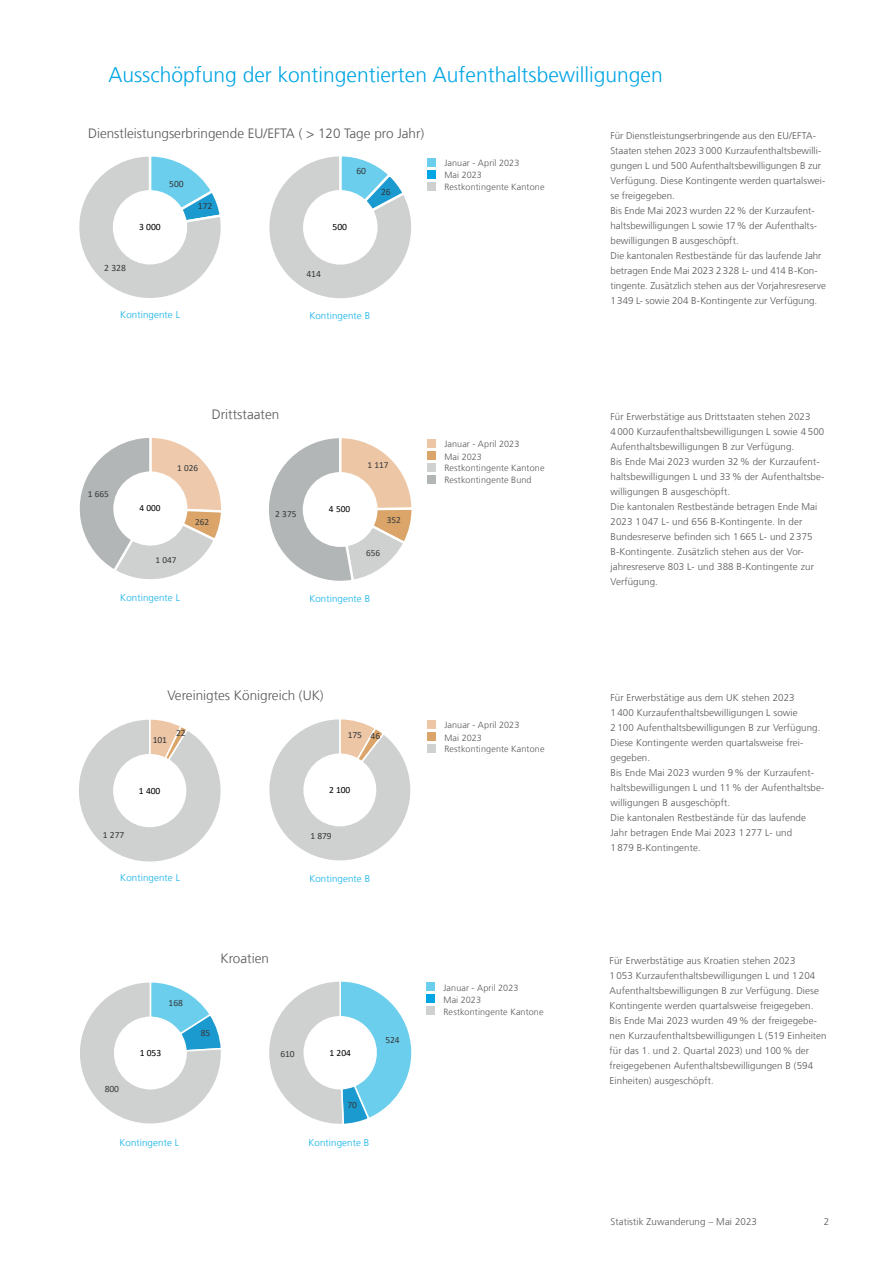
<style>
.page{position:relative;width:893px;height:1263px;background:#fff}
.page>*{position:absolute;margin:0;border:0;box-sizing:border-box;transform-origin:0 0}
.Titel_Grafik{font:300 21px "Frutiger LT Com";color:#00a5e3}
.Untertitel{font:300 13.5px "Frutiger LT Com";color:#57585a}
.Lauftext{font:300 9.75px/15px "Frutiger LT Com";letter-spacing:.01em;color:#57585a}
.Lauftext-2{font:300 9.75px "Frutiger LT Com";letter-spacing:.01em;color:#13b1e8}
.t1{font:9.6px "Calibri";letter-spacing:-.005em;color:#36393c}
.t2{font:9.6px "Calibri";letter-spacing:-.005em;color:#000001}
.t3{font:9.45px "Calibri";letter-spacing:-.005em;color:#36393c}
.t4{font:9.45px "Calibri";letter-spacing:-.005em;color:#000001}
.t5{font:9.3px "Calibri";letter-spacing:-.005em;color:#36393c}
.t6{font:9.3px "Calibri";letter-spacing:-.005em;color:#000001}
.t7{font:9.15px "Calibri";letter-spacing:-.005em;color:#36393c}
.t8{font:9.15px "Calibri";color:#000001}
.Untertitel_03{font:300 9px "Frutiger LT Com";letter-spacing:.015em;color:#57585a}
</style>
<div class="page">
<svg style="left:79px;top:156px;width:142px;height:142px"></svg>
<svg style="left:269px;top:156px;width:142px;height:142px"></svg>
<svg style="left:79px;top:438px;width:142px;height:141px"></svg>
<svg style="left:269px;top:438px;width:143px;height:143px"></svg>
<svg style="left:79px;top:719px;width:142px;height:143px"></svg>
<svg style="left:269px;top:719px;width:142px;height:142px"></svg>
<svg style="left:269px;top:981px;width:143px;height:143px"></svg>
<svg style="left:80px;top:982px;width:141px;height:142px"></svg>
<div style="left:427px;top:158px;width:9px;height:8px;background:#6aceec"></div>
<div style="left:427px;top:170px;width:9px;height:8px;background:#00a5e3"></div>
<div style="left:427px;top:182px;width:9px;height:8px;background:#cfd1d0"></div>
<div style="left:427px;top:439px;width:9px;height:9px;background:#edc6a6"></div>
<div style="left:427px;top:451px;width:9px;height:9px;background:#dba56a"></div>
<div style="left:427px;top:463px;width:9px;height:9px;background:#cfd1d0"></div>
<div style="left:427px;top:475px;width:9px;height:9px;background:#b2b6b6"></div>
<div style="left:427px;top:720px;width:9px;height:9px;background:#edc6a6"></div>
<div style="left:427px;top:732px;width:9px;height:9px;background:#dba56a"></div>
<div style="left:427px;top:744px;width:9px;height:9px;background:#cfd1d0"></div>
<div style="left:426px;top:983px;width:9px;height:8px;background:#6aceec"></div>
<div style="left:426px;top:995px;width:9px;height:8px;background:#00a5e3"></div>
<div style="left:426px;top:1007px;width:9px;height:8px;background:#cfd1d0"></div>
<p class="Titel_Grafik" style="left:108px;top:62px;width:556px">Ausschöpfung der kontingentierten Aufenthaltsbewilligungen</p>
<p class="Untertitel" style="left:88px;top:125px;width:338px">Dienstleistungserbringende EU/EFTA ( &gt; 120 Tage pro Jahr)</p>
<p class="t1" style="left:356px;top:164px;width:11px">60</p>
<p class="t1" style="left:169px;top:177px;width:16px">500</p>
<p class="t1" style="left:381px;top:185px;width:11px">26</p>
<p class="t1" style="left:198px;top:199px;width:16px">172</p>
<p class="t2" style="left:139px;top:220px;width:23px">3 000</p>
<p class="t2" style="left:333px;top:220px;width:16px">500</p>
<p class="t1" style="left:104px;top:261px;width:23px">2 328</p>
<p class="t1" style="left:306px;top:267px;width:16px">414</p>
<p class="Lauftext-2" style="left:120px;top:309px;width:61px">Kontingente L</p>
<p class="Lauftext-2" style="left:309px;top:310px;width:62px">Kontingente B</p>
<p class="Untertitel_03" style="left:444px;top:158px;width:76px">Januar - April 2023</p>
<p class="Untertitel_03" style="left:444px;top:170px;width:39px">Mai 2023</p>
<p class="Untertitel_03" style="left:444px;top:182px;width:102px">Restkontingente Kantone</p>
<p class="Untertitel" style="left:212px;top:407px;width:69px">Drittstaaten</p>
<p class="t5" style="left:88px;top:488px;width:22px">1 665</p>
<p class="t6" style="left:139px;top:502px;width:22px">4 000</p>
<p class="t5" style="left:177px;top:461px;width:22px">1 026</p>
<p class="t5" style="left:195px;top:515px;width:16px">262</p>
<p class="t5" style="left:156px;top:553px;width:22px">1 047</p>
<p class="Lauftext-2" style="left:120px;top:592px;width:61px">Kontingente L</p>
<p class="t5" style="left:368px;top:458px;width:23px">1 117</p>
<p class="t5" style="left:275px;top:507px;width:23px">2 375</p>
<p class="t6" style="left:329px;top:503px;width:23px">4 500</p>
<p class="t5" style="left:387px;top:514px;width:16px">352</p>
<p class="t5" style="left:366px;top:547px;width:16px">656</p>
<p class="Lauftext-2" style="left:309px;top:593px;width:62px">Kontingente B</p>
<p class="Untertitel" style="left:167px;top:688px;width:158px">Vereinigtes Königreich (UK)</p>
<p class="t1" style="left:153px;top:733px;width:16px">101</p>
<p class="t1" style="left:176px;top:726px;width:11px">22</p>
<p class="t7" style="left:344px;top:728px;width:31px">143 32</p>
<p class="t3" style="left:348px;top:728px;width:34px">175 46</p>
<p class="t2" style="left:139px;top:784px;width:23px">1 400</p>
<p class="t4" style="left:329px;top:783px;width:23px">2 100</p>
<p class="t8" style="left:328px;top:783px;width:22px">2 100</p>
<p class="t1" style="left:103px;top:828px;width:23px">1 277</p>
<p class="Lauftext-2" style="left:120px;top:872px;width:61px">Kontingente L</p>
<p class="t3" style="left:310px;top:829px;width:23px">1 879</p>
<p class="t7" style="left:313px;top:830px;width:22px">1 925</p>
<p class="Lauftext-2" style="left:309px;top:873px;width:62px">Kontingente B</p>
<p class="t1" style="left:105px;top:1082px;width:16px">800</p>
<p class="t1" style="left:169px;top:996px;width:16px">168</p>
<p class="t2" style="left:140px;top:1046px;width:23px">1 053</p>
<p class="Untertitel" style="left:220px;top:950px;width:50px">Kroatien</p>
<p class="t1" style="left:201px;top:1026px;width:11px">85</p>
<p class="t3" style="left:280px;top:1047px;width:16px">610</p>
<p class="t4" style="left:329px;top:1046px;width:23px">1 204</p>
<p class="t3" style="left:347px;top:1099px;width:11px">70</p>
<p class="Lauftext-2" style="left:119px;top:1137px;width:61px">Kontingente L</p>
<p class="Lauftext-2" style="left:308px;top:1137px;width:62px">Kontingente B</p>
<p class="t3" style="left:385px;top:1033px;width:16px">524</p>
<p class="Untertitel_03" style="left:444px;top:439px;width:76px">Januar - April 2023</p>
<p class="Untertitel_03" style="left:444px;top:451px;width:39px">Mai 2023</p>
<p class="Untertitel_03" style="left:444px;top:463px;width:102px">Restkontingente Kantone</p>
<p class="Untertitel_03" style="left:444px;top:475px;width:89px">Restkontingente Bund</p>
<p class="Untertitel_03" style="left:444px;top:720px;width:76px">Januar - April 2023</p>
<p class="Untertitel_03" style="left:444px;top:732px;width:39px">Mai 2023</p>
<p class="Untertitel_03" style="left:444px;top:744px;width:102px">Restkontingente Kantone</p>
<p class="Untertitel_03" style="left:443px;top:982px;width:76px">Januar - April 2023</p>
<p class="Untertitel_03" style="left:443px;top:995px;width:39px">Mai 2023</p>
<p class="Untertitel_03" style="left:443px;top:1006px;width:102px">Restkontingente Kantone</p>
<p class="Lauftext" style="left:610px;top:129px;width:217px">Für Dienstleistungserbringende aus den EU/EFTA-Staaten stehen 2023 3 000 Kurzaufenthaltsbewilli&shy;gungen L und 500 Aufenthaltsbewilligungen B zur Verfügung. Diese Kontingente werden quartalswei&shy;se freigegeben.<br>Bis Ende Mai 2023 wurden 22% der Kurzaufent&shy;haltsbewilligungen L sowie 17% der Aufenthalts&shy;bewilligungen B ausgeschöpft.<br>Die kantonalen Restbestände für das laufende Jahr betragen Ende Mai 2023 2328 L- und 414 B-Kon&shy;tingente. Zusätzlich stehen aus der Vorjahresreserve 1349 L- sowie 204 B-Kontingente zur Verfügung.</p>
<p class="Lauftext" style="left:610px;top:409px;width:215px">Für Erwerbstätige aus Drittstaaten stehen 2023<br>4 000 Kurzaufenthaltsbewilligungen L sowie 4 500<br>Aufenthaltsbewilligungen B zur Verfügung.<br>Bis Ende Mai 2023 wurden 32% der Kurzaufent&shy;haltsbewilligungen L und 33% der Aufenthaltsbe&shy;willigungen B ausgeschöpft.<br>Die kantonalen Restbestände betragen Ende Mai 2023 1 047 L- und 656 B-Kontingente. In der Bundesreserve befinden sich 1 665 L- und 2 375<br>B-Kontingente. Zusätzlich stehen aus der Vor&shy;jahresreserve 803 L- und 388 B-Kontingente zur Verfügung.</p>
<p class="Lauftext" style="left:610px;top:690px;width:215px">Für Erwerbstätige aus dem UK stehen 2023<br>1 400 Kurzaufenthaltsbewilligungen L sowie<br>2 100 Aufenthaltsbewilligungen B zur Verfügung.<br>Diese Kontingente werden quartalsweise frei&shy;gegeben.<br>Bis Ende Mai 2023 wurden 9% der Kurzaufent&shy;haltsbewilligungen L und 11% der Aufenthaltsbe&shy;willigungen B ausgeschöpft.<br>Die kantonalen Restbestände für das laufende</p>
<p class="Lauftext" style="left:610px;top:825px;width:183px">Jahr betragen Ende Mai 2023 1 277 L- und</p>
<p class="Lauftext" style="left:610px;top:840px;width:92px">1 879 B-Kontingente.</p>
<p class="Lauftext" style="left:610px;top:953px;width:211px">Für Erwerbstätige aus Kroatien stehen 2023<br>1 053 Kurzaufenthaltsbewilligungen L und 1 204<br>Aufenthaltsbewilligungen B zur Verfügung. Diese Kontingente werden quartalsweise freigegeben.</p>
<p class="Lauftext" style="left:610px;top:1013px;width:219px">Bis Ende Mai 2023 wurden 49% der freigegebe&shy;nen Kurzaufenthaltsbewilligungen L (519 Einheiten für das 1. und 2. Quartal 2023) und 100% der freigegebenen Aufenthaltsbewilligungen B (594<br>Einheiten) ausgeschöpft.</p>
<p class="Lauftext" style="left:610px;top:1215px;width:148px">Statistik Zuwanderung – Mai 2023</p>
<p class="Lauftext" style="left:824px;top:1215px;width:7px">2</p>
</div>
